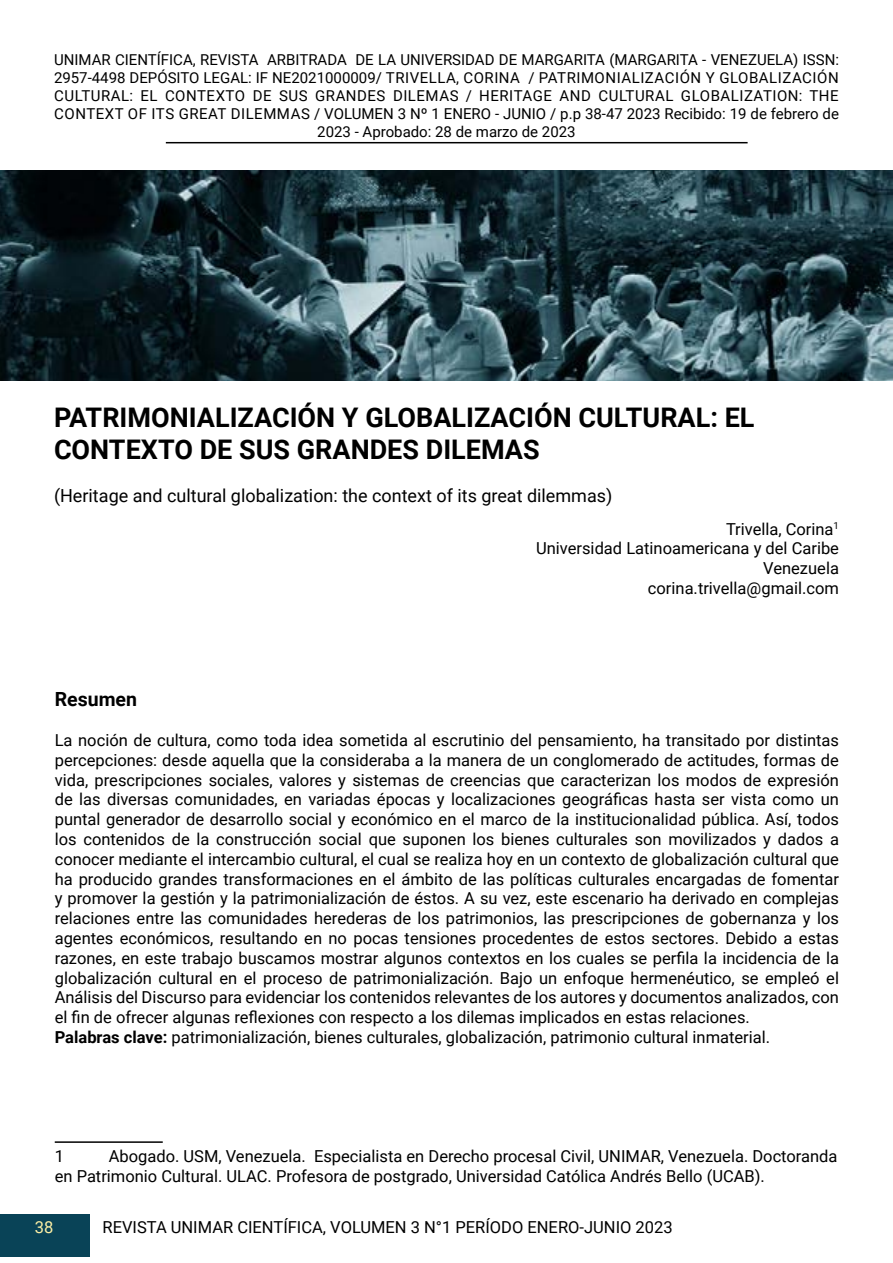
<style>
.page{position:relative;width:893px;height:1263px;background:#fff}
.page>*{position:absolute;margin:0;border:0;box-sizing:border-box;transform-origin:0 0}
.t1{font:700 27px/32.4px "Roboto";color:#000}
.t2{font:700 19.5px "Roboto";color:#000}
.t3{font:18px "Roboto";color:#000}
.t4{font:16.5px/19.8px "Roboto";color:#000}
.t5{font:16.5px "Roboto";color:#fcefa5}
.t6{font:15px/18px "Roboto";color:#000;text-align:center}
.s1{font-weight:700}
</style>
<div class="page">
<div style="left:0;top:1214px;width:89px;height:42px;background:#094357"></div>
<hr style="left:166px;top:142px;width:582px;height:1px;background:#000">
<hr style="left:55px;top:1141px;width:108px;height:2px;background:#000">
<img style="left:0;top:170px;width:893px;height:210px">
<p class="t6" style="left:54px;top:50px;width:786px">UNIMAR CIENTÍFICA, REVISTA ARBITRADA DE LA UNIVERSIDAD DE MARGARITA (MARGARITA - VENEZUELA) ISSN:<br>2957-4498 DEPÓSITO LEGAL: IF NE2021000009/ TRIVELLA, CORINA / PATRIMONIALIZACIÓN Y GLOBALIZACIÓN CULTURAL: EL CONTEXTO DE SUS GRANDES DILEMAS / HERITAGE AND CULTURAL GLOBALIZATION: THE CONTEXT OF ITS GREAT DILEMMAS / VOLUMEN 3 Nº 1 ENERO - JUNIO / p.p 38-47 2023 Recibido: 19 de febrero de 2023 - Aprobado: 28 de marzo de 2023</p>
<h1 class="t1" style="left:54px;top:400px;width:702px">PATRIMONIALIZACIÓN Y GLOBALIZACIÓN CULTURAL: EL<br>CONTEXTO DE SUS GRANDES DILEMAS</h1>
<p class="t3" style="left:54px;top:482px;width:560px">(Heritage and cultural globalization: the context of its great dilemmas)</p>
<p class="t4" style="left:536px;top:518px;width:304px;text-align:right">Trivella, Corina<sup>1<br></sup>Universidad Latinoamericana y del Caribe<br>Venezuela<br>corina.trivella@gmail.com</p>
<p class="t2" style="left:55px;top:686px;width:84px">Resumen</p>
<p class="t4" style="left:55px;top:730px;width:786px">La noción de cultura, como toda idea sometida al escrutinio del pensamiento, ha transitado por distintas percepciones: desde aquella que la consideraba a la manera de un conglomerado de actitudes, formas de vida, prescripciones sociales, valores y sistemas de creencias que caracterizan los modos de expresión de las diversas comunidades, en variadas épocas y localizaciones geográficas hasta ser vista como un puntal generador de desarrollo social y económico en el marco de la institucionalidad pública. Así, todos los contenidos de la construcción social que suponen los bienes culturales son movilizados y dados a conocer mediante el intercambio cultural, el cual se realiza hoy en un contexto de globalización cultural que ha producido grandes transformaciones en el ámbito de las políticas culturales encargadas de fomentar y promover la gestión y la patrimonialización de éstos. A su vez, este escenario ha derivado en complejas relaciones entre las comunidades herederas de los patrimonios, las prescripciones de gobernanza y los agentes económicos, resultando en no pocas tensiones procedentes de estos sectores. Debido a estas razones, en este trabajo buscamos mostrar algunos contextos en los cuales se perfila la incidencia de la globalización cultural en el proceso de patrimonialización. Bajo un enfoque hermenéutico, se empleó el Análisis del Discurso para evidenciar los contenidos relevantes de los autores y documentos analizados, con el fin de ofrecer algunas reflexiones con respecto a los dilemas implicados en estas relaciones.<br><span class="s1">Palabras clave:</span> patrimonialización, bienes culturales, globalización, patrimonio cultural inmaterial.</p>
<p class="t4" style="left:55px;top:1145px;width:784px;text-indent:54px">Abogado. USM, Venezuela. Especialista en Derecho procesal Civil, UNIMAR, Venezuela. Doctoranda en Patrimonio Cultural. ULAC. Profesora de postgrado, Universidad Católica Andrés Bello (UCAB).</p>
<p class="t4" style="left:55px;top:1145px;width:11px">1</p>
<p class="t5" style="left:35px;top:1216px;width:20px">38</p>
<p class="t4" style="left:103px;top:1217px;width:572px">REVISTA UNIMAR CIENTÍFICA, VOLUMEN 3 N°1 PERÍODO ENERO-JUNIO 2023</p>
</div>
